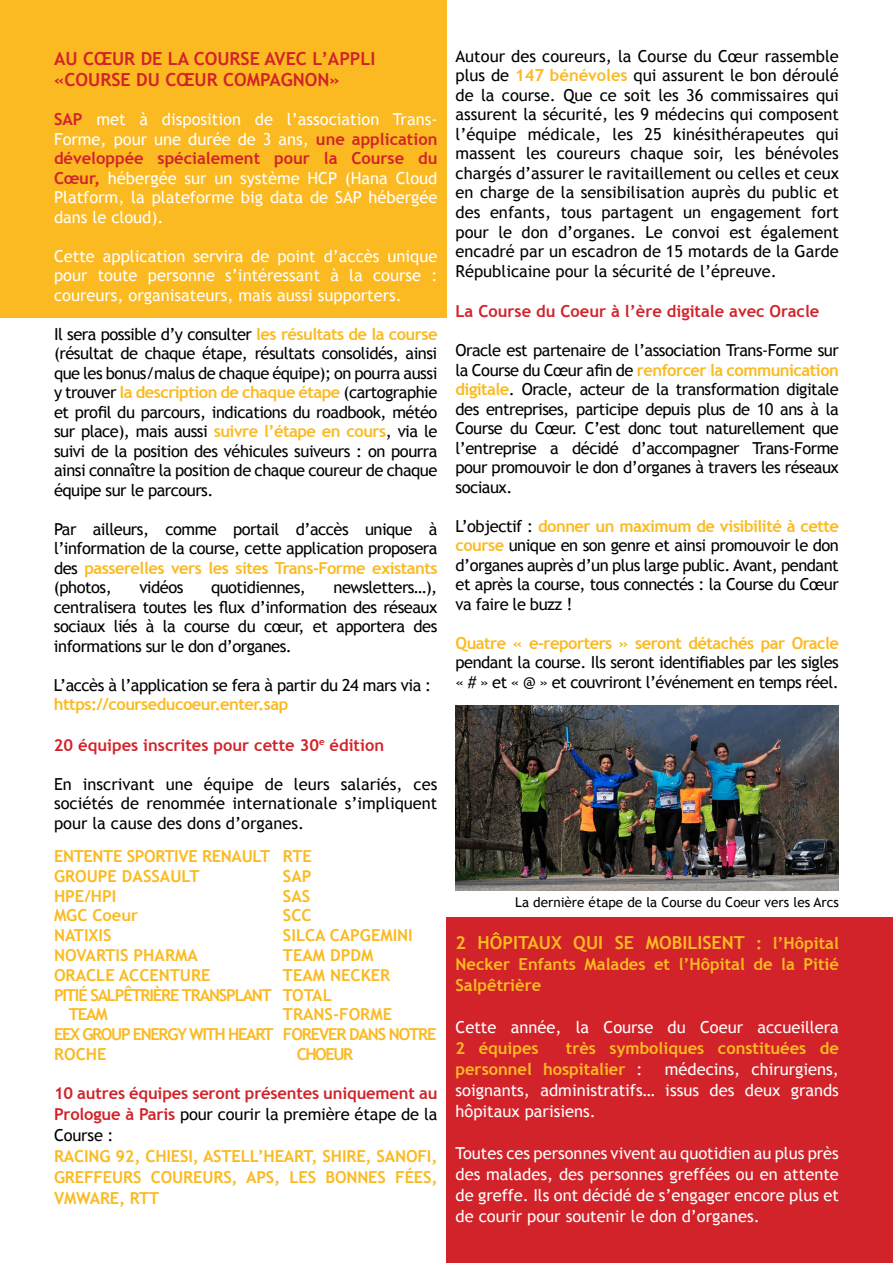
<style>
.page{position:relative;width:893px;height:1263px;background:#fff}
.page>*{position:absolute;margin:0;border:0;box-sizing:border-box;transform-origin:0 0}
.t1{font:700 18px "Trebuchet MS";color:#d2232a}
.t2{font:700 18px "Trebuchet MS";color:#fbba21}
.t3{font:16.5px/19.5px "Trebuchet MS";letter-spacing:-.03em;color:#000;text-align:justify}
.t4{font:16.5px/19.5px "Trebuchet MS";color:#fff;text-align:justify}
.t5{font:700 16.5px/19.8px "Trebuchet MS";color:#fbba21}
.t6{font:700 16.5px/21px "Trebuchet MS";color:#d2232a;text-align:justify}
.t7{font:700 16.5px "Trebuchet MS";letter-spacing:-.03em;color:#fbba21}
.t8{font:700 16.5px "Trebuchet MS";letter-spacing:-.07em;color:#fbba21}
.t9{font:13.5px "Trebuchet MS";color:#000}
.s1{font-weight:700;color:#d2232a}
.s2{font-weight:700;color:#fbba21}
.s3{font-weight:400;color:#000}
.s4{font-size:16.5px}
.s5{font-weight:400;color:#fff}
</style>
<div class="page">
<div style="left:0;top:0;width:446px;height:318px;background:#fbba21"></div>
<div style="left:446px;top:918px;width:447px;height:345px;background:#d2232a"></div>
<img style="left:455px;top:705px;width:384px;height:185px">
<p class="t1" style="left:54px;top:48px;width:43px">Au cœur</p>
<p class="t1" style="left:141px;top:48px;width:65px">delacourse</p>
<p class="t1" style="left:264px;top:48px;width:12px">avec</p>
<p class="t1" style="left:312px;top:48px;width:26px">l’appli</p>
<p class="t1" style="left:54px;top:69px;width:34px">«Course</p>
<p class="t1" style="left:136px;top:69px;width:55px">du Cœur</p>
<p class="t1" style="left:223px;top:69px;width:24px">Compagn</p>
<p class="t1" style="left:305px;top:69px;width:37px">ON»</p>
<p class="t4" style="left:54px;top:110px;width:385px"><span class="s1">SAP</span> met à disposition de l’association Trans-Forme, pour une durée de 3 ans, <span class="s1">une application développée spécialement pour la Course du Cœur,</span> hébergée sur un système HCP (Hana Cloud Platform, la plateforme big data de SAP hébergée dans le cloud).</p>
<p class="t4" style="left:54px;top:246px;width:385px">Cette application servira de point d’accès unique pour toute personne s’intéressant à la course : coureurs, organisateurs, mais aussi supporters.</p>
<p class="t3" style="left:54px;top:324px;width:385px">Il sera possible d’y consulter <span class="s2">les résultats de la course </span>(résultat de chaque étape, résultats consolidés, ainsi que les bonus/malus de chaque équipe); on pourra aussi y trouver <span class="s2">la description de chaque étape</span> (cartographie et profil du parcours, indications du roadbook, météo sur place), mais aussi <span class="s2">suivre l’étape en cours</span>, via le suivi de la position des véhicules suiveurs : on pourra ainsi connaître la position de chaque coureur de chaque équipe sur le parcours.</p>
<p class="t3" style="left:54px;top:519px;width:385px">Par ailleurs, comme portail d’accès unique à l’information de la course, cette application proposera des <span class="s2">passerelles vers les sites Trans-Forme existants </span>(photos,</p>
<p class="t3" style="left:139px;top:578px;width:46px">vidéos</p>
<p class="t3" style="left:211px;top:578px;width:96px">quotidiennes,</p>
<p class="t3" style="left:54px;top:578px;width:385px;text-indent:280px">newsletters…), centralisera toutes les flux d’information des réseaux sociaux liés à la course du cœur, et apportera des informations sur le don d’organes.</p>
<p class="t3" style="left:54px;top:675px;width:379px">L’accès à l’application se fera à partir du 24 mars via :</p>
<p class="t7" style="left:54px;top:694px;width:236px">https://courseducoeur.enter.sap</p>
<p class="t6" style="left:54px;top:734px;width:332px">20 équipes inscrites pour cette 30<sup>e</sup> édition</p>
<p class="t3" style="left:54px;top:774px;width:385px">En inscrivant une équipe de leurs salariés, ces sociétés de renommée internationale s’impliquent pour la cause des dons d’organes.</p>
<p class="t5" style="left:54px;top:846px;width:218px">ENTENTE SPORTIVE RENAULT<br>GROUPE DASSAULT<br>HPE/HPI<br>MGC Coeur<br>NATIXIS<br>NOVARTIS PHARMA<br>ORACLE ACCENTURE<br>Pitié</p>
<p class="t5" style="left:90px;top:985px;width:17px">Salpêtri</p>
<p class="t5" style="left:153px;top:985px;width:48px">ère Transplant</p>
<p class="t5" style="left:54px;top:1005px;width:39px;text-align:right">Team<br>Eex group</p>
<p class="t5" style="left:133px;top:1024px;width:10px">energy</p>
<p class="t5" style="left:189px;top:1024px;width:49px">with heart</p>
<p class="t5" style="left:54px;top:1044px;width:54px">ROCHE</p>
<p class="t5" style="left:283px;top:846px;width:30px">RTE</p>
<p class="t5" style="left:283px;top:866px;width:30px">SAP</p>
<p class="t5" style="left:283px;top:886px;width:29px">SAS</p>
<p class="t5" style="left:283px;top:906px;width:30px">SCC</p>
<p class="t5" style="left:283px;top:925px;width:131px">SILCA CAPGEMINI</p>
<p class="t5" style="left:283px;top:945px;width:92px">TEAM DPDM</p>
<p class="t5" style="left:283px;top:965px;width:109px">TEAM NECKER</p>
<p class="t5" style="left:283px;top:985px;width:50px">TOTAL</p>
<p class="t5" style="left:283px;top:1005px;width:111px">TRANS-FORME</p>
<p class="t8" style="left:283px;top:1024px;width:155px">FOREVER DANS NOTRE</p>
<p class="t5" style="left:297px;top:1044px;width:58px">CHOEUR</p>
<p class="t6" style="left:54px;top:1082px;width:385px">10 autres équipes seront présentes uniquement au Prologue à Paris <span class="s3">pour courir la première étape de la Course :</span></p>
<p class="t5" style="left:54px;top:1145px;width:385px;line-height:21px;text-align:justify">RACING 92, CHIESI, ASTELL’HEART, SHIRE, SANOFI, GREFFEURS COUREURS, APS, LES BONNES FÉES, VMWARE, RTT</p>
<p class="t3" style="left:455px;top:47px;width:385px">Autour des coureurs, la Course du Cœur rassemble plus de <span class="s2">147 bénévoles</span> qui assurent le bon déroulé de la course. Que ce soit les 36 commissaires qui assurent la sécurité, les 9 médecins qui composent l’équipe médicale, les 25 kinésithérapeutes qui massent les coureurs chaque soir, les bénévoles chargés d’assurer le ravitaillement ou celles et ceux en charge de la sensibilisation auprès du public et des enfants, tous partagent un engagement fort pour le don d’organes. Le convoi est également encadré par un escadron de 15 motards de la Garde Républicaine pour la sécurité de l’épreuve.</p>
<p class="t6" style="left:455px;top:301px;width:365px">La Course du Coeur à l’ère digitale avec Oracle</p>
<p class="t3" style="left:455px;top:341px;width:385px">Oracle est partenaire de l’association Trans-Forme sur la Course du Cœur afin de <span class="s2">renforcer la communication digitale</span>. Oracle, acteur de la transformation digitale des entreprises, participe depuis plus de 10 ans à la Course du Cœur. C’est donc tout naturellement que l’entreprise a décidé d’accompagner Trans-Forme pour promouvoir le don d’organes à travers les réseaux sociaux.</p>
<p class="t3" style="left:455px;top:516px;width:385px">L’objectif : <span class="s2">donner un maximum de visibilité à cette course</span> unique en son genre et ainsi promouvoir le don d’organes auprès d’un plus large public. Avant, pendant et après la course, tous connectés : la Course du Cœur va faire le buzz !</p>
<p class="t7" style="left:455px;top:632px;width:385px">Quatre « e-reporters » seront détachés par Oracle</p>
<p class="t3" style="left:455px;top:653px;width:385px">pendant la course. Ils seront identifiables par les sigles « # » et « @ » et couvriront l’événement en temps réel.</p>
<p class="t9" style="left:515px;top:894px;width:325px">La dernière étape de la Course du Coeur vers les Arcs</p>
<p class="t2" style="left:455px;top:932px;width:385px">2 HÔPITAUX QUI SE MOBILISENT <span class="s4">: l’Hôpital</span></p>
<p class="t5" style="left:455px;top:954px;width:385px;line-height:21px">Necker Enfants Malades et l’Hôpital de la Pitié<br>Salpêtrière</p>
<p class="t4" style="left:455px;top:1018px;width:385px">Cette année, la Course du Coeur accueillera</p>
<p class="t5" style="left:455px;top:1038px;width:85px">2 équipes</p>
<p class="t5" style="left:455px;top:1038px;width:385px;line-height:21px;text-indent:110px">très symboliques constituées de personnel hospitalier <span class="s5">:</span></p>
<p class="t4" style="left:455px;top:1059px;width:385px;line-height:21px;text-indent:209px">médecins, chirurgiens, soignants, administratifs… issus des deux grands hôpitaux parisiens.</p>
<p class="t4" style="left:455px;top:1143px;width:385px;line-height:21px">Toutes ces personnes vivent au quotidien au plus près des malades, des personnes greffées ou en attente de greffe. Ils ont décidé de s’engager encore plus et de courir pour soutenir le don d’organes.</p>
</div>
